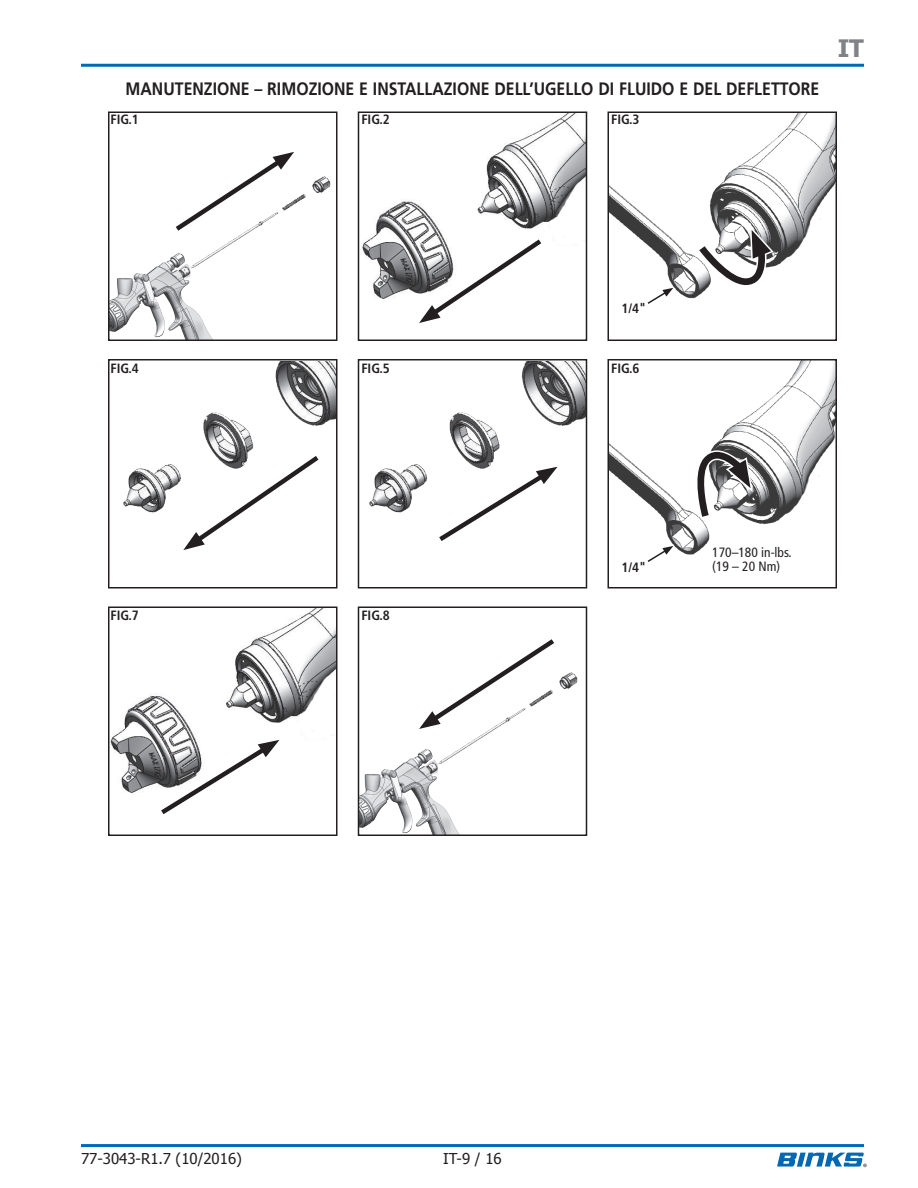
<style>
.page{position:relative;width:918px;height:1188px;background:#fff}
.page>*{position:absolute;margin:0;border:0;box-sizing:border-box;transform-origin:0 0}
.t1{font:700 24px "Tahoma";color:#808285}
.subhead1{font:700 18px "Frutiger";color:#231f20;scale:.88 1}
.t2{font:15px "Tahoma";color:#231f20}
.t3{font:700 condensed 13.5px "Frutiger";color:#231f20}
.t4{font:condensed 13.5px/13.5px "Frutiger";color:#231f20}
</style>
<div class="page">
<hr style="left:81px;top:64px;width:783px;height:3px;background:#0168b3">
<hr style="left:81px;top:1144px;width:783px;height:3px;background:#0168b3">
<svg style="left:777px;top:1153px;width:90px;height:14px"></svg>
<img style="left:111px;top:176px;width:220px;height:162px">
<div style="left:108px;top:112px;width:230px;height:229px;border:2px solid #231f20"></div>
<img style="left:362px;top:115px;width:222px;height:184px">
<div style="left:358px;top:112px;width:229px;height:229px;border:2px solid #231f20"></div>
<img style="left:611px;top:115px;width:223px;height:184px">
<div style="left:608px;top:112px;width:229px;height:229px;border:2px solid #231f20"></div>
<img style="left:123px;top:362px;width:212px;height:151px">
<div style="left:108px;top:359px;width:230px;height:230px;border:2px solid #231f20"></div>
<img style="left:369px;top:362px;width:215px;height:151px">
<div style="left:358px;top:359px;width:229px;height:230px;border:2px solid #231f20"></div>
<img style="left:611px;top:362px;width:223px;height:193px">
<div style="left:608px;top:359px;width:229px;height:230px;border:2px solid #231f20"></div>
<img style="left:111px;top:610px;width:224px;height:184px">
<div style="left:108px;top:607px;width:230px;height:229px;border:2px solid #231f20"></div>
<img style="left:361px;top:672px;width:217px;height:161px">
<div style="left:358px;top:607px;width:229px;height:229px;border:2px solid #231f20"></div>
<svg style="left:171px;top:152px;width:123px;height:83px"></svg>
<svg style="left:419px;top:235px;width:127px;height:88px"></svg>
<svg style="left:697px;top:226px;width:77px;height:61px"></svg>
<svg style="left:183px;top:452px;width:140px;height:98px"></svg>
<svg style="left:434px;top:467px;width:124px;height:74px"></svg>
<svg style="left:689px;top:450px;width:64px;height:69px"></svg>
<svg style="left:156px;top:740px;width:123px;height:75px"></svg>
<svg style="left:419px;top:639px;width:140px;height:90px"></svg>
<svg style="left:646px;top:546px;width:27px;height:16px"></svg>
<svg style="left:646px;top:288px;width:27px;height:16px"></svg>
<p class="subhead1" style="left:126px;top:78px;width:790px">MANUTENZIONE – RIMOZIONE E INSTALLAZIONE DELL’UGELLO DI FLUIDO E DEL DEFLETTORE</p>
<p class="t3" style="left:110px;top:112px;width:30px">FIG.1</p>
<p class="t3" style="left:361px;top:112px;width:30px">FIG.2</p>
<p class="t3" style="left:611px;top:112px;width:30px">FIG.3</p>
<h1 class="t1" style="left:838px;top:33px;width:28px">IT</h1>
<p class="t3" style="left:621px;top:301px;width:26px">1/4"</p>
<p class="t3" style="left:110px;top:360px;width:30px">FIG.4</p>
<p class="t3" style="left:361px;top:360px;width:30px">FIG.5</p>
<p class="t3" style="left:611px;top:360px;width:30px">FIG.6</p>
<p class="t3" style="left:110px;top:608px;width:30px">FIG.7</p>
<p class="t3" style="left:361px;top:608px;width:30px">FIG.8</p>
<p class="t3" style="left:621px;top:559px;width:26px">1/4"</p>
<p class="t4" style="left:712px;top:546px;width:81px">170–180 in-lbs. (19 – 20 Nm)</p>
<p class="t2" style="left:81px;top:1149px;width:162px">77-3043-R1.7 (10/2016)</p>
<p class="t2" style="left:443px;top:1149px;width:60px">IT-9 / 16</p>
</div>
